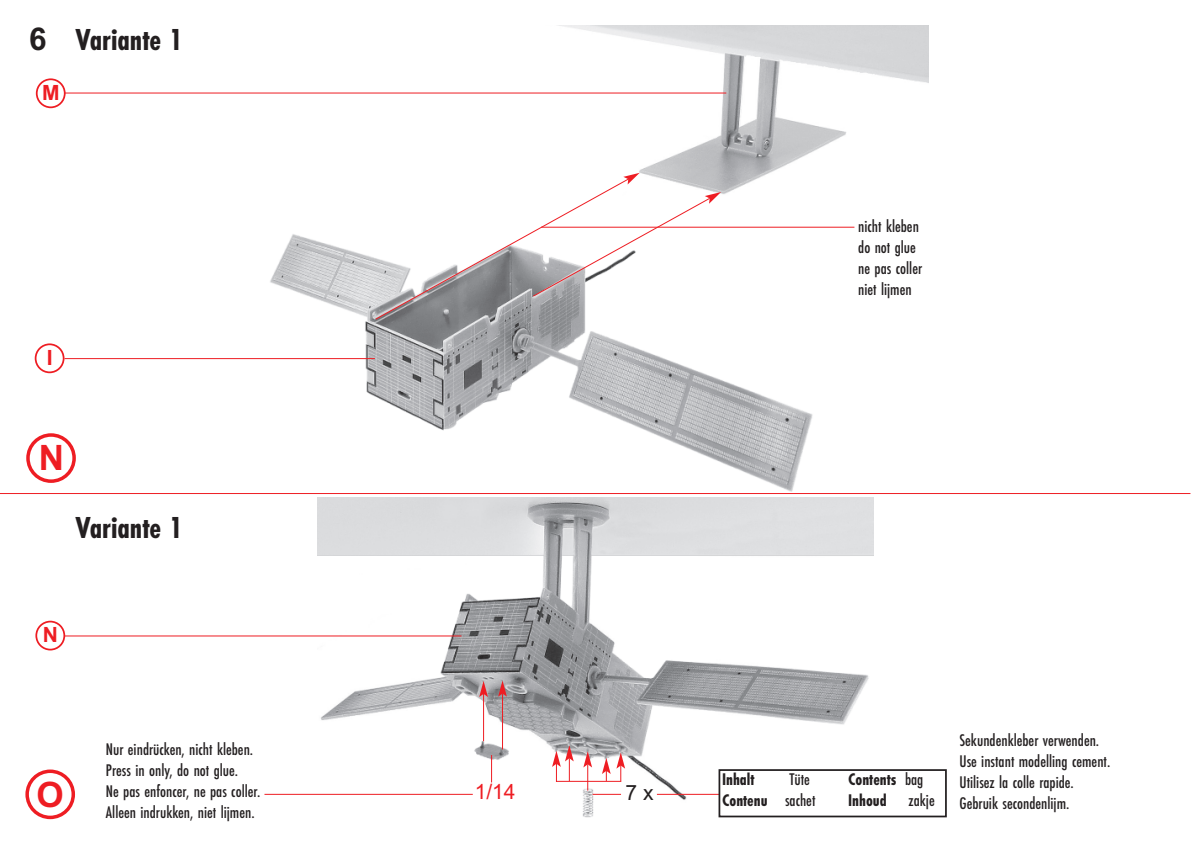
<style>
.page{position:relative;width:1191px;height:844px;background:#fff}
.page>*{position:absolute;margin:0;border:0;box-sizing:border-box;transform-origin:0 0}
.t1{font:700 35px "Arial";color:#ee1d23}
.t2{font:31.5px "Futura EF Bold Con";color:#231f20}
.t3{font:700 31.5px "Arial";color:#231f20}
.t4{font:21px "Arial";color:#ee1d23}
.t5{font:700 21px "Arial";color:#ee1d23}
.t6{font:21px "Arial";color:#231f20}
.t7{font:17.5px/21px "Futura EF Medium Con";color:#231f20}
.t8{font:17.5px "Futura EF Bold Con";color:#231f20}
.s1{font-family:"Futura EF Medium Con"}
</style>
<div class="page">
<img style="left:263px;top:26px;width:665px;height:465px">
<img style="left:318px;top:498px;width:555px;height:302px">
<img style="left:582px;top:787px;width:12px;height:30px">
<svg style="left:35px;top:343px;width:29px;height:30px"></svg>
<svg style="left:26px;top:433px;width:50px;height:50px"></svg>
<svg style="left:25px;top:769px;width:50px;height:50px"></svg>
<svg style="left:36px;top:78px;width:30px;height:30px"></svg>
<svg style="left:35px;top:620px;width:30px;height:30px"></svg>
<hr style="left:0;top:493px;width:1190px;height:1px;background:#ee1d23">
<svg style="left:491px;top:754px;width:1px;height:28px"></svg>
<hr style="left:556px;top:780px;width:65px;height:1px;background:#ee1d23">
<hr style="left:541px;top:227px;width:313px;height:1px;background:#ee1d23">
<hr style="left:64px;top:93px;width:662px;height:1px;background:#ee1d23">
<hr style="left:64px;top:358px;width:311px;height:1px;background:#ee1d23">
<hr style="left:64px;top:635px;width:397px;height:1px;background:#ee1d23">
<hr style="left:264px;top:793px;width:209px;height:1px;background:#ee1d23">
<hr style="left:657px;top:793px;width:62px;height:1px;background:#ee1d23">
<svg style="left:374px;top:173px;width:347px;height:147px"></svg>
<hr style="left:483px;top:693px;width:1px;height:48px;background:#ee1d23">
<svg style="left:479px;top:680px;width:9px;height:16px"></svg>
<svg style="left:583px;top:751px;width:42px;height:43px"></svg>
<svg style="left:552px;top:745px;width:22px;height:36px"></svg>
<hr style="left:502px;top:693px;width:1px;height:56px;background:#ee1d23">
<svg style="left:498px;top:680px;width:9px;height:16px"></svg>
<div style="left:718px;top:769px;width:228px;height:48px;border:2px solid #231f20"></div>
<h2 class="t3" style="left:29px;top:20px;width:19px">6</h2>
<p class="t5" style="left:42px;top:81px;width:19px">M</p>
<h2 class="t2" style="left:75px;top:27px;width:109px">Variante 1</h2>
<p class="t5" style="left:47px;top:345px;width:7px">I</p>
<h1 class="t1" style="left:39px;top:437px;width:27px">N</h1>
<h2 class="t2" style="left:75px;top:515px;width:109px">Variante 1</h2>
<p class="t5" style="left:43px;top:622px;width:17px">N</p>
<h1 class="t1" style="left:36px;top:773px;width:29px">O</h1>
<p class="t7" style="left:106px;top:739px;width:156px">Nur eindrücken, nicht kleben.<br>Press in only, do not glue.<br>Ne pas enfoncer, ne pas coller.<br>Alleen indrukken, niet lijmen.</p>
<p class="t7" style="left:858px;top:216px;width:65px">nicht kleben do not glue ne pas coller niet lijmen</p>
<p class="t4" style="left:475px;top:779px;width:42px">1/14</p>
<p class="t6" style="left:625px;top:780px;width:30px">7 x</p>
<p class="t8" style="left:722px;top:772px;width:34px">Inhalt</p>
<p class="t7" style="left:789px;top:769px;width:22px">Tüte</p>
<p class="t8" style="left:848px;top:772px;width:77px">Contents <span class="s1">bag</span></p>
<p class="t8" style="left:722px;top:793px;width:95px">Contenu <span class="s1">sachet</span></p>
<p class="t8" style="left:848px;top:793px;width:40px">Inhoud</p>
<p class="t7" style="left:908px;top:790px;width:28px">zakje</p>
<p class="t7" style="left:959px;top:730px;width:152px">Sekundenkleber verwenden.<br>Use instant modelling cement.<br>Utilisez la colle rapide.<br>Gebruik secondenlijm.</p>
</div>
